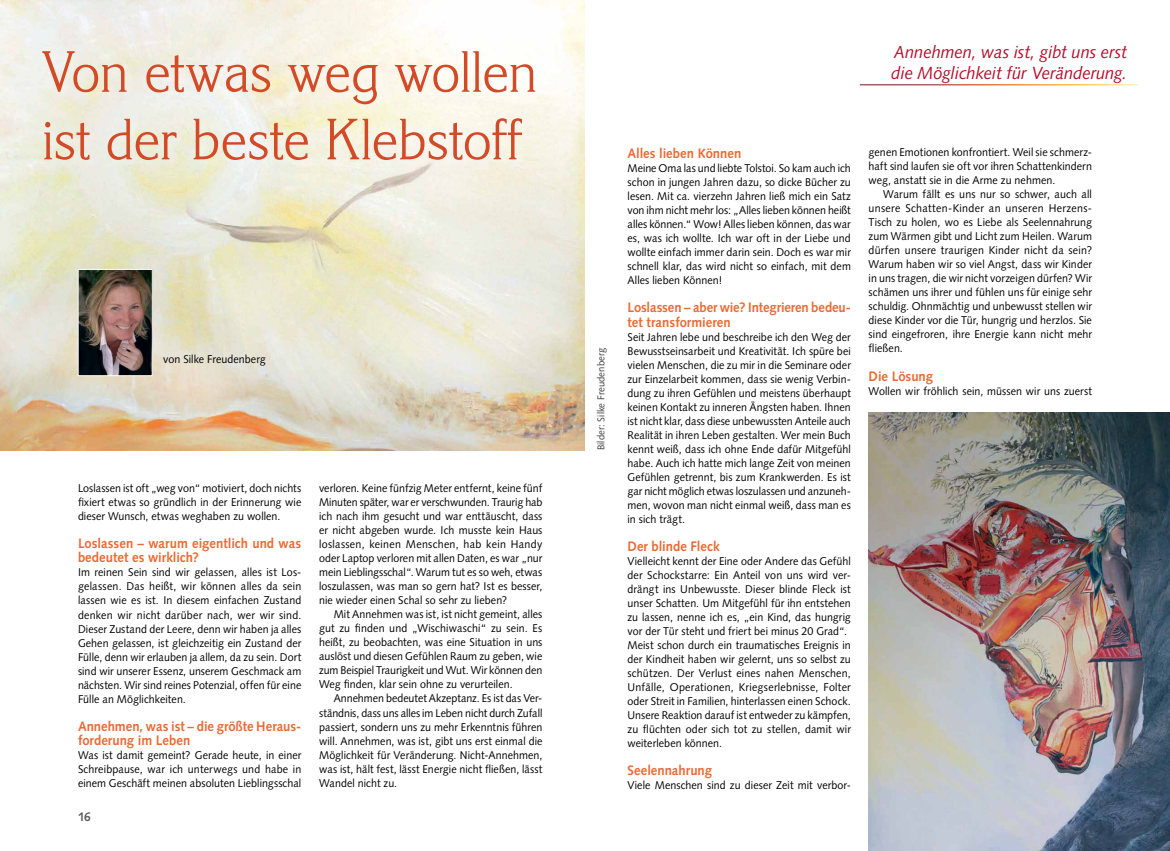
<style>
.page{position:relative;width:1170px;height:851px;background:#fff}
.page>*{position:absolute;margin:0;border:0;box-sizing:border-box;transform-origin:0 0}
.t1{font:300 56.25px/67.5px "Korinth";letter-spacing:-.005em;color:#d34a27;scale:.95 1}
.t2{font:italic 17.5px/21px "Winterthur";letter-spacing:-.01em;color:#b30d2a;scale:.95 1}
.t3{font:700 13.75px/14px "Winterthur";color:#eb6932;scale:.95 1}
.t4{font:700 12.5px "Winterthur";color:#58595b;scale:.95 1}
.t5{font:11.25px/14px "Winterthur";letter-spacing:.005em;color:#000;text-align:justify;scale:.95 1}
.t6{font:10px "Winterthur";letter-spacing:.01em;color:#414042;scale:.95 1}
</style>
<div class="page">
<img style="left:0;top:0;width:585px;height:450px">
<img style="left:80px;top:271px;width:70px;height:103px">
<div style="left:78px;top:269px;width:74px;height:107px;border:1px solid #fff"></div>
<div style="left:40px;top:48px;width:507px;height:124px;background:#fff;opacity:.39"></div>
<img style="left:868px;top:412px;width:301px;height:438px">
<h1 class="t1" style="left:43px;top:38px;width:522px">Von etwas weg wollen ist der beste Klebstoff</h1>
<h2 class="t2" style="left:891px;top:41px;width:250px">Annehmen, was ist, gibt uns erst die Möglichkeit für Veränderung.</h2>
<p class="t5" style="left:868px;top:145px;width:236px">genen Emotionen konfrontiert. Weil sie schmerz&shy;haft sind laufen sie oft vor ihren Schattenkindern weg, anstatt sie in die Arme zu nehmen.</p>
<p class="t5" style="left:868px;top:187px;width:237px;text-indent:15px">Warum fällt es uns nur so schwer, auch all unsere Schatten-Kinder an unseren Herzens-Tisch zu holen, wo es Liebe als Seelennahrung zum Wärmen gibt und Licht zum Heilen. Warum dürfen unsere traurigen Kinder nicht da sein?<br>Warum haben wir so viel Angst, dass wir Kinder in uns tragen, die wir nicht vorzeigen dürfen? Wir schämen uns ihrer und fühlen uns für einige sehr schuldig. Ohnmächtig und unbewusst stellen wir diese Kinder vor die Tür, hungrig und herzlos. Sie sind eingefroren, ihre Energie kann nicht mehr fließen.</p>
<p class="t3" style="left:868px;top:369px;width:69px">Die Lösung</p>
<p class="t5" style="left:868px;top:383px;width:236px">Wollen wir fröhlich sein, müssen wir uns zuerst</p>
<p class="t3" style="left:627px;top:147px;width:121px">Alles lieben Können</p>
<p class="t5" style="left:627px;top:161px;width:236px">Meine Oma las und liebte Tolstoi. So kam auch ich schon in jungen Jahren dazu, so dicke Bücher zu lesen. Mit ca. vierzehn Jahren ließ mich ein Satz von ihm nicht mehr los: „Alles lieben können heißt alles können.“ Wow! Alles lieben können, das war es, was ich wollte. Ich war oft in der Liebe und wollte einfach immer darin sein. Doch es war mir schnell klar, das wird nicht so einfach, mit dem Alles lieben Können!</p>
<p class="t3" style="left:627px;top:301px;width:236px">Loslassen – aber wie? Integrieren bedeu&shy;tet transformieren</p>
<p class="t5" style="left:627px;top:329px;width:237px">Seit Jahren lebe und beschreibe ich den Weg der Bewusstseinsarbeit und Kreativität. Ich spüre bei vielen Menschen, die zu mir in die Seminare oder zur Einzelarbeit kommen, dass sie wenig Verbin&shy;dung zu ihren Gefühlen und meistens überhaupt keinen Kontakt zu inneren Ängsten haben. Ihnen ist nicht klar, dass diese unbewussten Anteile auch Realität in ihren Leben gestalten. Wer mein Buch kennt weiß, dass ich ohne Ende dafür Mitgefühl habe. Auch ich hatte mich lange Zeit von meinen Gefühlen getrennt, bis zum Krankwerden. Es ist gar nicht möglich etwas loszulassen und anzuneh&shy;men, wovon man nicht einmal weiß, dass man es in sich trägt.</p>
<p class="t3" style="left:627px;top:539px;width:98px">Der blinde Fleck</p>
<p class="t5" style="left:627px;top:553px;width:236px;text-align:left">Vielleicht kennt der Eine oder Andere das Gefühl der Schockstarre: Ein Anteil von uns wird ver&shy;drängt ins Unbewusste. Dieser blinde Fleck ist unser Schatten. Um Mitgefühl für ihn entstehen zu lassen, nenne ich es, „ein Kind, das hungrig vor der Tür steht und friert bei minus 20 Grad“.<br>Meist schon durch ein traumatisches Ereignis in der Kindheit haben wir gelernt, uns so selbst zu schützen. Der Verlust eines nahen Menschen, Unfälle, Operationen, Kriegserlebnisse, Folter oder Streit in Familien, hinterlassen einen Schock.<br>Unsere Reaktion darauf ist entweder zu kämpfen, zu flüchten oder sich tot zu stellen, damit wir weiterleben können.</p>
<p class="t3" style="left:627px;top:763px;width:90px">Seelennahrung</p>
<p class="t5" style="left:627px;top:777px;width:236px">Viele Menschen sind zu dieser Zeit mit verbor-</p>
<p class="t6" style="left:595px;top:450px;width:109px;rotate:-90deg">Bilder: Silke Freudenberg</p>
<p class="t5" style="left:163px;top:352px;width:109px">von Silke Freudenberg</p>
<p class="t5" style="left:319px;top:481px;width:236px">verloren. Keine fünfzig Meter entfernt, keine fünf Minuten später, war er verschwunden. Traurig hab ich nach ihm gesucht und war enttäuscht, dass er nicht abgeben wurde. Ich musste kein Haus loslassen, keinen Menschen, hab kein Handy oder Laptop verloren mit allen Daten, es war „nur mein Lieblingsschal“. Warum tut es so weh, etwas loszulassen, was man so gern hat? Ist es besser, nie wieder einen Schal so sehr zu lieben?</p>
<p class="t5" style="left:319px;top:607px;width:236px;text-indent:15px">Mit Annehmen was ist, ist nicht gemeint, alles gut zu finden und „Wischiwaschi“ zu sein. Es heißt, zu beobachten, was eine Situation in uns auslöst und diesen Gefühlen Raum zu geben, wie zum Beispiel Traurigkeit und Wut. Wir können den Weg finden, klar sein ohne zu verurteilen.</p>
<p class="t5" style="left:319px;top:691px;width:237px;text-indent:15px">Annehmen bedeutet Akzeptanz. Es ist das Ver&shy;ständnis, dass uns alles im Leben nicht durch Zufall passiert, sondern uns zu mehr Erkenntnis führen will. Annehmen, was ist, gibt uns erst einmal die Möglichkeit für Veränderung. Nicht-Annehmen, was ist, hält fest, lässt Energie nicht fließen, lässt Wandel nicht zu.</p>
<p class="t5" style="left:78px;top:481px;width:236px">Loslassen ist oft „weg von“ motiviert, doch nichts fixiert etwas so gründlich in der Erinnerung wie dieser Wunsch, etwas weghaben zu wollen.</p>
<p class="t3" style="left:78px;top:536px;width:236px">Loslassen – warum eigentlich und was bedeutet es wirklich?</p>
<p class="t5" style="left:78px;top:565px;width:237px">Im reinen Sein sind wir gelassen, alles ist Los&shy;gelassen. Das heißt, wir können alles da sein lassen wie es ist. In diesem einfachen Zustand denken wir nicht darüber nach, wer wir sind.<br>Dieser Zustand der Leere, denn wir haben ja alles Gehen gelassen, ist gleichzeitig ein Zustand der Fülle, denn wir erlauben ja allem, da zu sein. Dort sind wir unserer Essenz, unserem Geschmack am nächsten. Wir sind reines Potenzial, offen für eine Fülle an Möglichkeiten.</p>
<p class="t3" style="left:78px;top:718px;width:236px">Annehmen, was ist – die größte Heraus&shy;forderung im Leben</p>
<p class="t5" style="left:78px;top:747px;width:237px">Was ist damit gemeint? Gerade heute, in einer Schreibpause, war ich unterwegs und habe in einem Geschäft meinen absoluten Lieblingsschal</p>
<p class="t4" style="left:78px;top:809px;width:15px">16</p>
</div>
